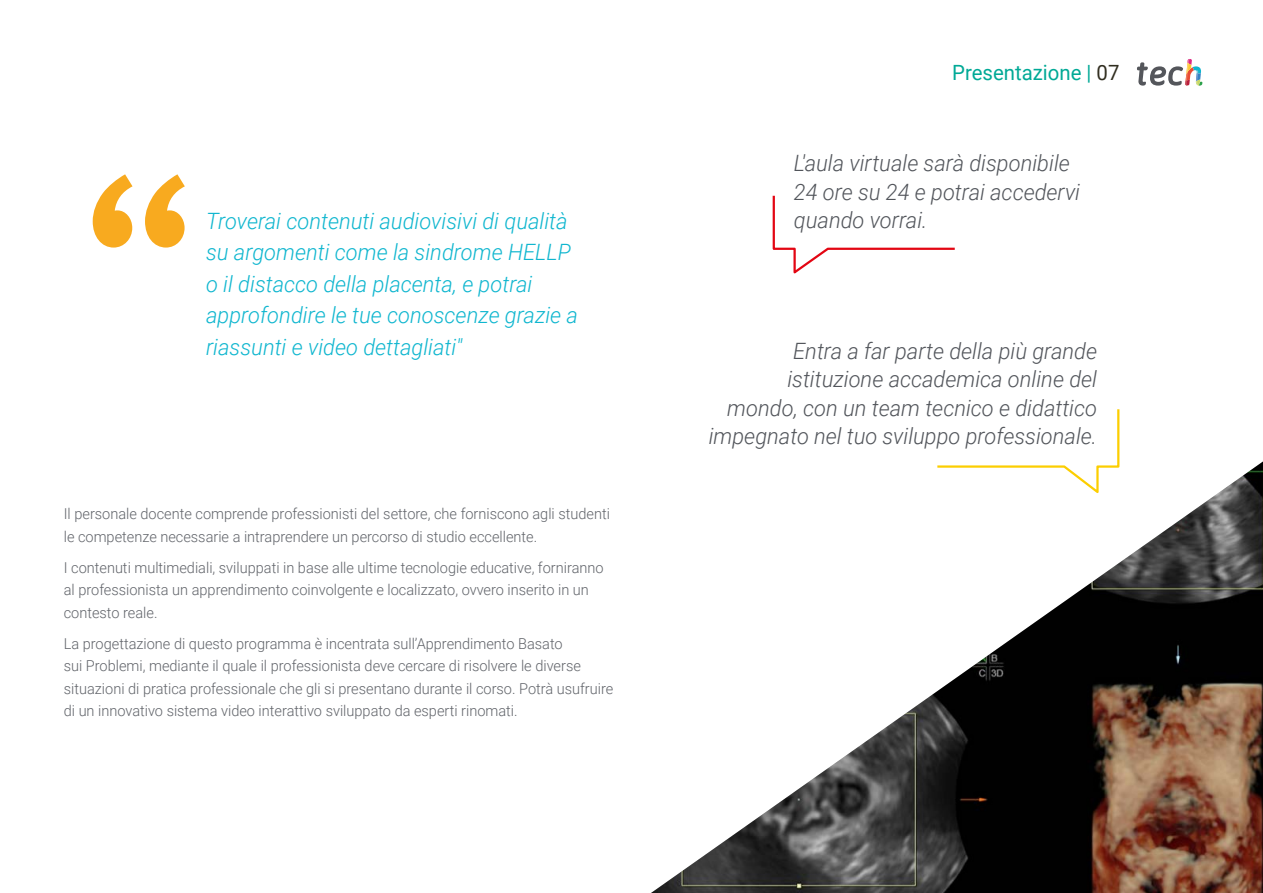
<style>
.page{position:relative;width:1263px;height:893px;background:#fff}
.page>*{position:absolute;margin:0;border:0;box-sizing:border-box;transform-origin:0 0}
.t1{font:italic 300 22.5px/28.5px "Roboto";color:#52555b;text-align:right}
.t2{font:italic 300 22.5px/31.5px "Roboto";color:#0fb6cf}
.t3{font:21px "Roboto";color:#00a996}
.t4{font:300 15px/22.5px "Roboto";color:#61646a}
.s1{color:#312e20}
</style>
<div class="page">
<img style="left:651px;top:461px;width:612px;height:432px">
<svg style="left:935px;top:409px;width:185px;height:88px"></svg>
<svg style="left:772px;top:195px;width:183px;height:79px"></svg>
<svg style="left:93px;top:174px;width:92px;height:74px"></svg>
<svg style="left:1137px;top:59px;width:65px;height:27px"></svg>
<h2 class="t3" style="left:952px;top:57px;width:169px">Presentazione | <span class="s1">07</span></h2>
<h1 class="t1" style="left:794px;top:148px;width:288px;text-align:left">L'aula virtuale sarà disponibile<br>24 ore su 24 e potrai accedervi</h1>
<h1 class="t2" style="left:206px;top:204px;width:363px">Troverai contenuti audiovisivi di qualità</h1>
<h1 class="t1" style="left:794px;top:205px;width:135px">quando vorrai.</h1>
<h1 class="t2" style="left:206px;top:236px;width:373px">su argomenti come la sindrome HELLP o il distacco della placenta, e potrai approfondire le tue conoscenze grazie a riassunti e video dettagliati"</h1>
<h1 class="t1" style="left:709px;top:336px;width:390px">Entra a far parte della più grande istituzione accademica online del<br>mondo, con un team tecnico e didattico impegnato nel tuo sviluppo professionale.</h1>
<p class="t4" style="left:64px;top:502px;width:548px">Il personale docente comprende professionisti del settore, che forniscono agli studenti le competenze necessarie a intraprendere un percorso di studio eccellente.</p>
<p class="t4" style="left:64px;top:555px;width:541px">I contenuti multimediali, sviluppati in base alle ultime tecnologie educative, forniranno al professionista un apprendimento coinvolgente e localizzato, ovvero inserito in un contesto reale.</p>
<p class="t4" style="left:64px;top:631px;width:551px">La progettazione di questo programma è incentrata sull’Apprendimento Basato<br>sui Problemi, mediante il quale il professionista deve cercare di risolvere le diverse situazioni di pratica professionale che gli si presentano durante il corso. Potrà usufruire di un innovativo sistema video interattivo sviluppato da esperti rinomati.</p>
</div>
